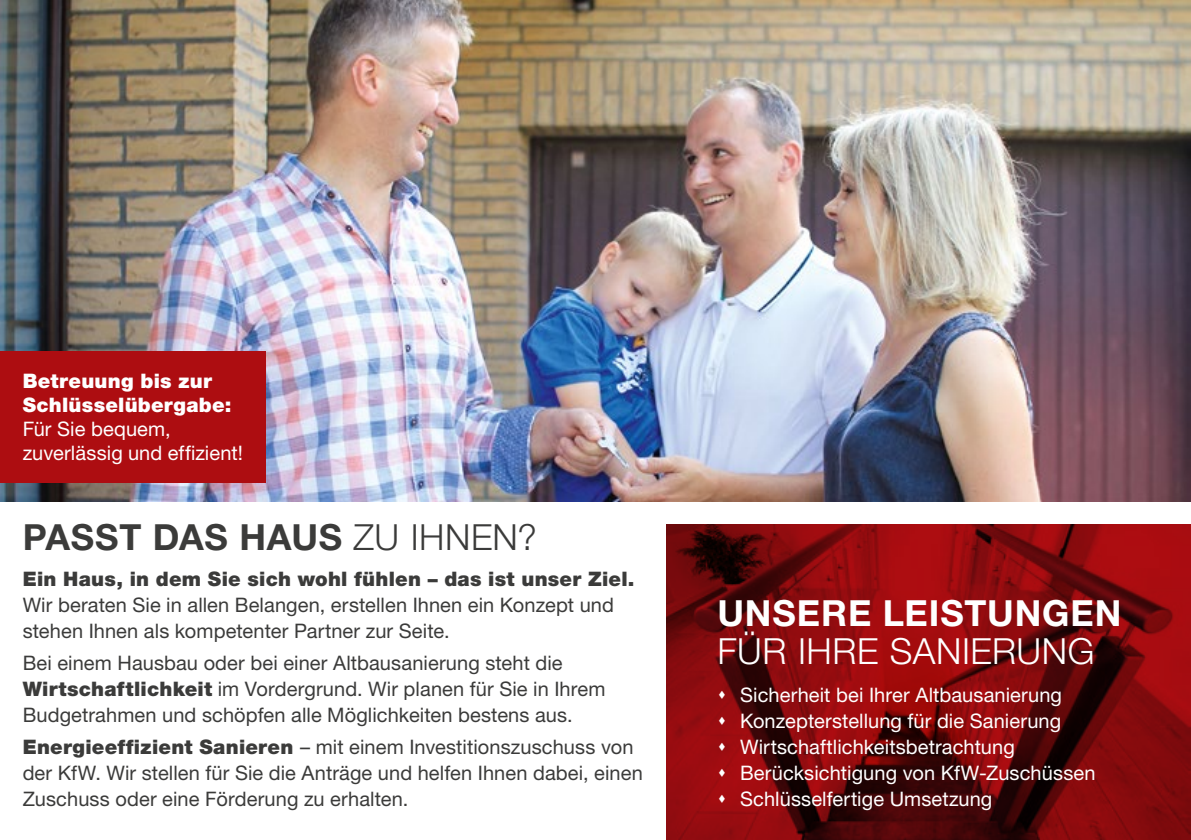
<style>
.page{position:relative;width:1191px;height:840px;background:#fff}
.page>*{position:absolute;margin:0;border:0;box-sizing:border-box;transform-origin:0 0}
.t1{font:700 36px "Helvetica Neue LT Pro";letter-spacing:.015em;color:#3b3b3a}
.t2{font:700 36px "Helvetica Neue LT Pro";letter-spacing:.025em;color:#fff}
.t3{font:300 36px "Helvetica Neue LT Pro";letter-spacing:.015em;color:#fff}
.t4{font:20px/26px "Helvetica Neue LT Pro";letter-spacing:.005em;color:#3b3b3a}
.t5{font:20px/26px "Helvetica Neue LT Pro";letter-spacing:.005em;color:#fff}
.t6{font:900 20px "Helvetica Neue LT Pro";letter-spacing:.01em;color:#3b3b3a}
.t7{font:900 20px/24px "Helvetica Neue LT Pro";letter-spacing:.015em;color:#fff}
.s1{font-weight:300}
.s2{font-weight:900}
</style>
<div class="page">
<hr style="left:1190px;top:108px;width:1px;height:504px;background:#b5cd1b">
<svg style="left:666px;top:524px;width:525px;height:315px;background:#78090b"></svg>
<img style="left:0;top:0;width:1191px;height:501px">
<div style="left:0;top:350px;width:266px;height:132px;background:#ad0d11"></div>
<svg style="left:719px;top:690px;width:6px;height:8px"></svg>
<svg style="left:719px;top:716px;width:6px;height:8px"></svg>
<svg style="left:719px;top:742px;width:6px;height:8px"></svg>
<svg style="left:719px;top:768px;width:6px;height:8px"></svg>
<svg style="left:719px;top:794px;width:6px;height:8px"></svg>
<p class="t7" style="left:23px;top:368px;width:210px">Betreuung bis zur<br>Schlüsselübergabe:</p>
<p class="t5" style="left:23px;top:416px;width:222px;line-height:24px">Für Sie bequem, zuverlässig und effizient!</p>
<h1 class="t1" style="left:23px;top:515px;width:515px">PASST DAS HAUS <span class="s1">ZU IHNEN?</span></h1>
<p class="t6" style="left:23px;top:567px;width:613px">Ein Haus, in dem Sie sich wohl fühlen – das ist unser Ziel.</p>
<p class="t4" style="left:23px;top:591px;width:593px">Wir beraten Sie in allen Belangen, erstellen Ihnen ein Konzept und stehen Ihnen als kompetenter Partner zur Seite.</p>
<p class="t4" style="left:23px;top:649px;width:584px">Bei einem Hausbau oder bei einer Altbausanierung steht die<br><span class="s2">Wirtschaftlichkeit</span> im Vordergrund. Wir planen für Sie in Ihrem<br>Budgetrahmen und schöpfen alle Möglichkeiten bestens aus.</p>
<p class="t4" style="left:23px;top:733px;width:621px"><span class="s2">Energieeffizient Sanieren</span> – mit einem Investitionszuschuss von der KfW. Wir stellen für Sie die Anträge und helfen Ihnen dabei, einen<br>Zuschuss oder eine Förderung zu erhalten.</p>
<h1 class="t2" style="left:717px;top:590px;width:405px">UNSERE LEISTUNGEN</h1>
<h1 class="t3" style="left:717px;top:629px;width:378px">FÜR IHRE SANIERUNG</h1>
<p class="t5" style="left:740px;top:681px;width:357px">Sicherheit bei Ihrer Altbausanierung Konzepterstellung für die Sanierung Wirtschaftlichkeitsbetrachtung Berücksichtigung von KfW-Zuschüssen Schlüsselfertige Umsetzung</p>
</div>
